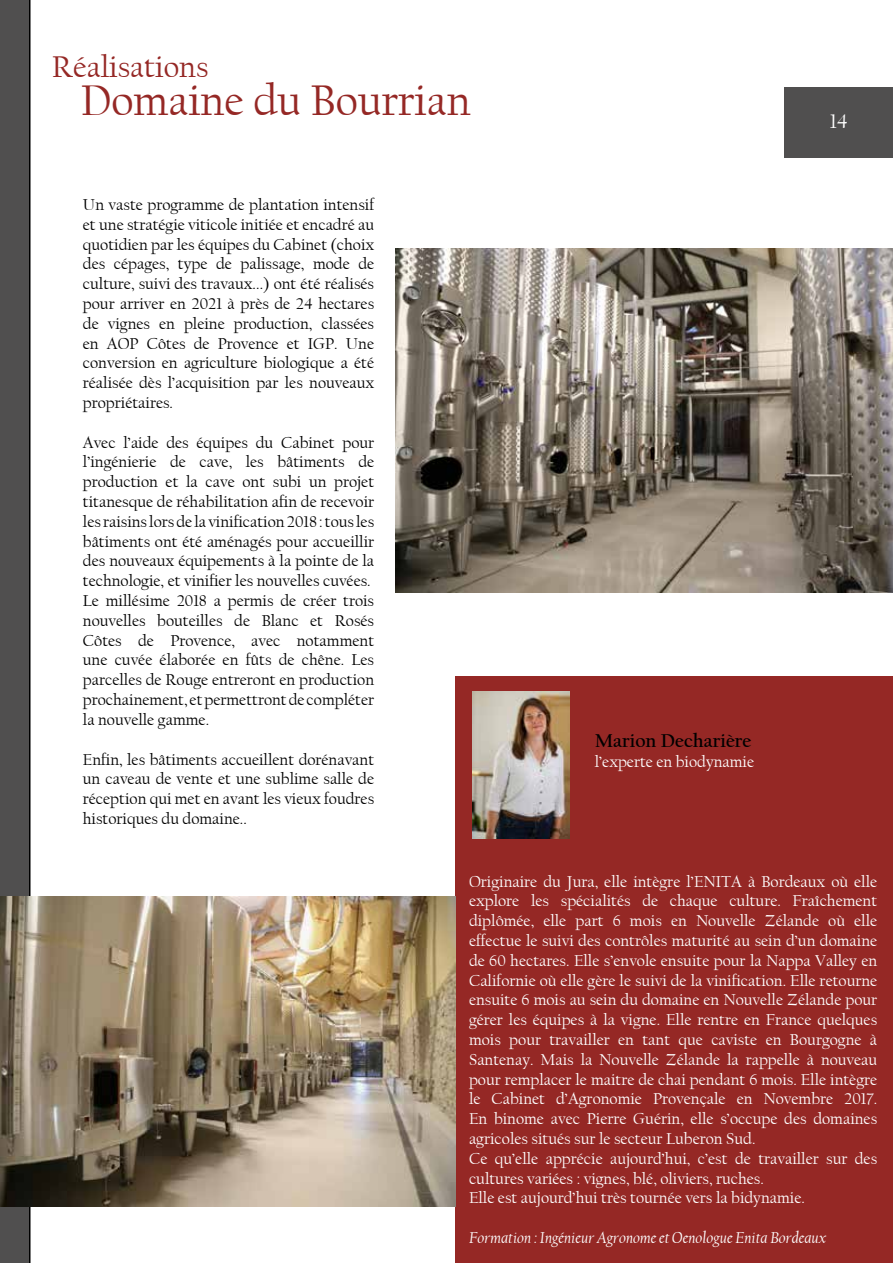
<style>
.page{position:relative;width:893px;height:1263px;background:#fff}
.page>*{position:absolute;margin:0;border:0;box-sizing:border-box;transform-origin:0 0}
.t1{font:45px "Californian FB";color:#952825}
.t2{font:31.5px "Californian FB";color:#952825}
.t3{font:21px "Californian FB";color:#fff}
.t4{font:700 19.5px "Californian FB";color:#000}
.t5{font:16.5px/19.8px "Californian FB";color:#000;text-align:justify}
.t6{font:16.5px/19.8px "Californian FB";color:#fff}
.t7{font:italic 16.5px "Californian FB";color:#fff}
</style>
<div class="page">
<div style="left:0;top:0;width:31px;height:1263px;background:#504f4f"></div>
<div style="left:785px;top:87px;width:108px;height:70px;background:#504f4f"></div>
<div style="left:455px;top:677px;width:438px;height:586px;background:#952825"></div>
<img style="left:472px;top:691px;width:98px;height:147px">
<img style="left:0;top:897px;width:455px;height:309px">
<img style="left:395px;top:248px;width:498px;height:345px">
<h2 class="t2" style="left:52px;top:50px;width:158px">Réalisations</h2>
<h1 class="t1" style="left:81px;top:76px;width:391px">Domaine du Bourrian</h1>
<p class="t5" style="left:83px;top:195px;width:293px">Un vaste programme de plantation intensif et une stratégie viticole initiée et encadré au quotidien par les équipes du Cabinet (choix des cépages, type de palissage, mode de culture, suivi des travaux...) ont été réalisés pour arriver en 2021 à près de 24 hectares de vignes en pleine production, classées en AOP Côtes de Provence et IGP. Une conversion en agriculture biologique a été réalisée dès l’acquisition par les nouveaux propriétaires.</p>
<p class="t5" style="left:83px;top:433px;width:293px;text-align:left">Avec l’aide des équipes du Cabinet pour l’ingénierie de cave, les bâtiments de production et la cave ont subi un projet titanesque de réhabilitation afin de recevoir les raisins lors de la vinification 2018 : tous les bâtiments ont été aménagés pour accueillir des nouveaux équipements à la pointe de la technologie, et vinifier les nouvelles cuvées.<br>Le millésime 2018 a permis de créer trois nouvelles bouteilles de Blanc et Rosés Côtes de Provence, avec notamment une cuvée élaborée en fûts de chêne. Les parcelles de Rouge entreront en production prochainement, et permettront de compléter la nouvelle gamme.</p>
<p class="t5" style="left:83px;top:749px;width:293px">Enfin, les bâtiments accueillent dorénavant un caveau de vente et une sublime salle de réception qui met en avant les vieux foudres historiques du domaine..</p>
<p class="t3" style="left:830px;top:110px;width:20px">14</p>
<p class="t4" style="left:595px;top:729px;width:158px">Marion Decharière</p>
<p class="t6" style="left:595px;top:751px;width:161px">l’experte en biodynamie</p>
<p class="t6" style="left:469px;top:871px;width:410px">Originaire du Jura, elle intègre l’ENITA à Bordeaux où elle explore les spécialités de chaque culture. Fraîchement diplômée, elle part 6 mois en Nouvelle Zélande où elle effectue le suivi des contrôles maturité au sein d’un domaine de 60 hectares. Elle s’envole ensuite pour la Nappa Valley en Californie où elle gère le suivi de la vinification. Elle retourne ensuite 6 mois au sein du domaine en Nouvelle Zélande pour gérer les équipes à la vigne. Elle rentre en France quelques mois pour travailler en tant que caviste en Bourgogne à Santenay. Mais la Nouvelle Zélande la rappelle à nouveau pour remplacer le maitre de chai pendant 6 mois. Elle intègre le Cabinet d’Agronomie Provençale en Novembre 2017.<br>En binome avec Pierre Guérin, elle s’occupe des domaines agricoles situés sur le secteur Luberon Sud.<br>Ce qu’elle apprécie aujourd’hui, c’est de travailler sur des cultures variées : vignes, blé, oliviers, ruches.<br>Elle est aujourd’hui très tournée vers la bidynamie.</p>
<p class="t7" style="left:469px;top:1228px;width:359px">Formation : Ingénieur Agronome et Oenologue Enita Bordeaux</p>
</div>
